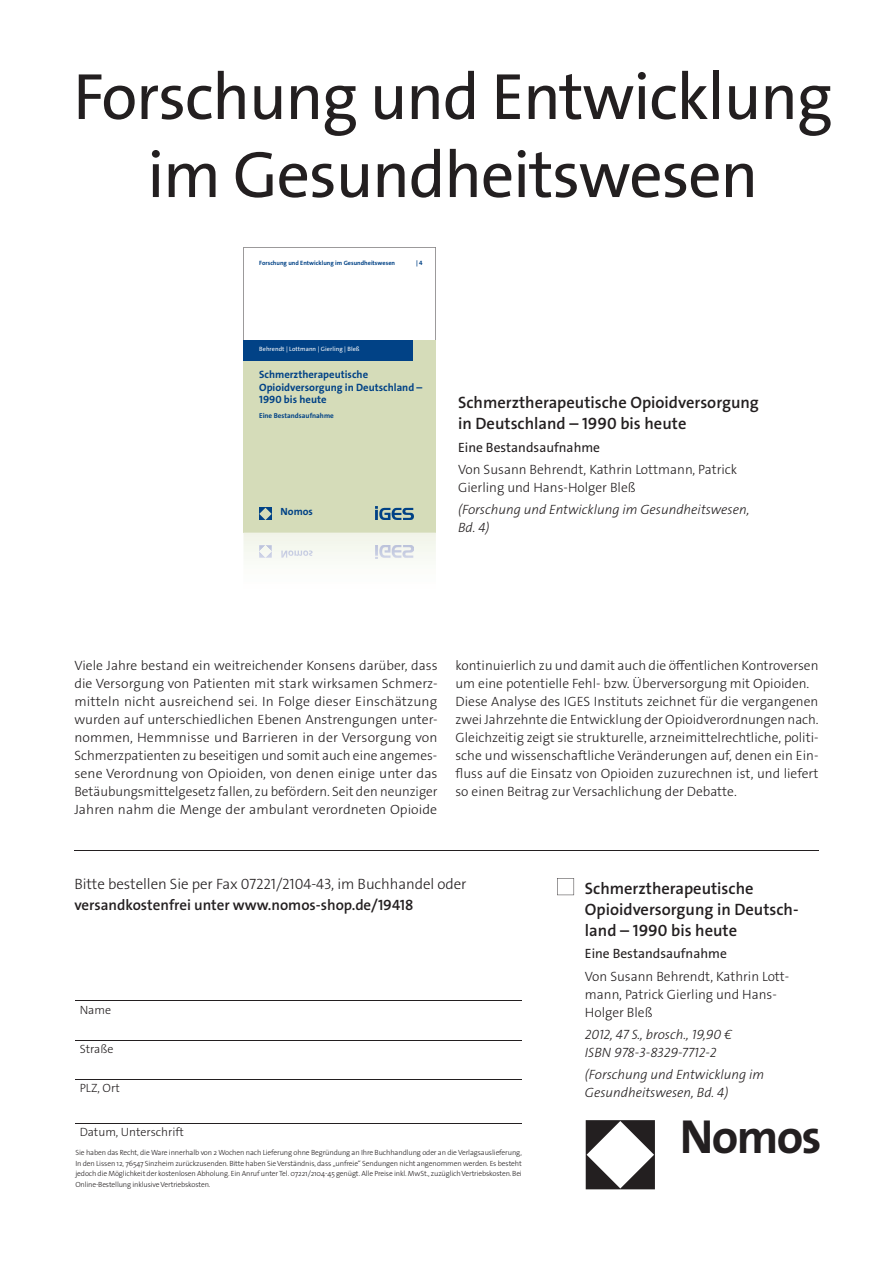
<style>
.page{position:relative;width:893px;height:1263px;background:#fff}
.page>*{position:absolute;margin:0;border:0;box-sizing:border-box;transform-origin:0 0}
.t1{font:66px/78px "The Sans Os F";letter-spacing:-.02em;color:#231f20;text-align:center}
.t2{font:700 48.15px "The Sans Os F";letter-spacing:-.035em;color:#231f20}
.t3{font:600 16.5px/21px "The Sans Os F";color:#231f20}
.t4{font:300 15px "The Sans Os F";letter-spacing:-.005em;color:#231f20}
.t5{font:600 15px "The Sans Os F";color:#231f20}
.t6{font:300 13.5px/18px "The Sans Os F";color:#231f20}
.t7{font:italic 300 13.5px/18px "The Sans Os F";color:#231f20}
.t8{font:13.5px "The Sans Os F";color:#231f20}
.t9{font:300 12px "The Sans Os F";color:#231f20}
.t10{font:700 10.65px/12.5px "The Sans Os F";color:#014286}
.t11{font:700 10.5px "The Sans Os F";color:#014286}
.t12{font:300 7.5px/10.5px "The Sans Os F";letter-spacing:-.02em;color:#231f20;text-align:justify}
.t13{font:700 7.05px "The Sans Os F";color:#014286}
.t14{font:700 6.15px "The Sans Os F";color:#014286}
.t15{font:6.15px "The Sans Os F";letter-spacing:.01em;color:#fff}
</style>
<div class="page">
<svg style="left:586px;top:1120px;width:69px;height:69px"></svg>
<hr style="left:74px;top:850px;width:745px;height:1px;background:#231f20">
<hr style="left:75px;top:1001px;width:447px;height:1px;background:#231f20">
<hr style="left:75px;top:1040px;width:447px;height:1px;background:#231f20">
<hr style="left:75px;top:1079px;width:447px;height:1px;background:#231f20">
<hr style="left:75px;top:1123px;width:447px;height:1px;background:#231f20">
<svg style="left:557px;top:878px;width:17px;height:17px"></svg>
<svg style="left:243px;top:247px;width:193px;height:93px"></svg>
<div style="left:243px;top:340px;width:193px;height:193px;background:#d5dcb9"></div>
<div style="left:259px;top:507px;width:13px;height:13px;background:#014286"></div>
<svg style="left:259px;top:508px;width:13px;height:12px"></svg>
<div style="left:243px;top:340px;width:170px;height:20px;background:#014286"></div>
<img style="left:376px;top:506px;width:37px;height:14px">
<svg style="left:243px;top:533px;width:193px;height:26px"></svg>
<h1 class="t1" style="left:73px;top:58px;width:761px">Forschung und Entwicklung im Gesundheitswesen</h1>
<p class="t14" style="left:259px;top:259px;width:137px">Forschung und Entwicklung im Gesundheitswesen</p>
<p class="t14" style="left:416px;top:259px;width:8px">| 4</p>
<p class="t15" style="left:259px;top:345px;width:102px">Behrendt | Lottmann | Gierling | Bleß</p>
<p class="t10" style="left:259px;top:369px;width:165px">Schmerztherapeutische<br>Opioidversorgung in Deutschland –<br>1990 bis heute</p>
<p class="t13" style="left:259px;top:411px;width:76px">Eine Bestandsaufnahme</p>
<p class="t11" style="left:281px;top:504px;width:34px">Nomos</p>
<p class="t3" style="left:458px;top:392px;width:302px">Schmerztherapeutische Opioidversorgung in Deutschland – 1990 bis heute</p>
<p class="t8" style="left:458px;top:438px;width:143px">Eine Bestandsaufnahme</p>
<p class="t6" style="left:458px;top:460px;width:281px">Von Susann Behrendt, Kathrin Lottmann, Patrick<br>Gierling und Hans-Holger Bleß</p>
<p class="t7" style="left:458px;top:501px;width:293px">(Forschung und Entwicklung im Gesundheitswesen,<br>Bd. 4)</p>
<p class="t6" style="left:74px;top:657px;width:365px;text-align:justify">Viele Jahre bestand ein weitreichender Konsens darüber, dass die Versorgung von Patienten mit stark wirksamen Schmerz&shy;mitteln nicht ausreichend sei. In Folge dieser Einschätzung wurden auf unterschiedlichen Ebenen Anstrengungen unter&shy;nommen, Hemmnisse und Barrieren in der Versorgung von Schmerzpatienten zu beseitigen und somit auch eine angemes&shy;sene Verordnung von Opioiden, von denen einige unter das Betäubungsmittelgesetz fallen, zu befördern. Seit den neunziger Jahren nahm die Menge der ambulant verordneten Opioide</p>
<p class="t6" style="left:455px;top:657px;width:365px">kontinuierlich zu und damit auch die öffentlichen Kontroversen um eine potentielle Fehl- bzw. Überversorgung mit Opioiden.<br>Diese Analyse des IGES Instituts zeichnet für die vergangenen zwei Jahrzehnte die Entwicklung der Opioidverordnungen nach.<br>Gleichzeitig zeigt sie strukturelle, arzneimittelrechtliche, politi&shy;sche und wissenschaftliche Veränderungen auf, denen ein Ein&shy;fluss auf die Einsatz von Opioiden zuzurechnen ist, und liefert so einen Beitrag zur Versachlichung der Debatte.</p>
<p class="t4" style="left:74px;top:874px;width:394px">Bitte bestellen Sie per Fax 07221/2104-43, im Buchhandel oder</p>
<p class="t5" style="left:74px;top:895px;width:341px">versandkostenfrei unter www.nomos-shop.de/19418</p>
<p class="t9" style="left:80px;top:1002px;width:33px">Name</p>
<p class="t9" style="left:80px;top:1041px;width:35px">Straße</p>
<p class="t9" style="left:80px;top:1081px;width:42px">PLZ, Ort</p>
<p class="t9" style="left:80px;top:1124px;width:106px">Datum, Unterschrift</p>
<p class="t12" style="left:75px;top:1147px;width:448px">Sie haben das Recht, die Ware innerhalb von 2 Wochen nach Lieferung ohne Begründung an Ihre Buchhandlung oder an die Verlagsauslieferung, In den Lissen 12, 76547 Sinzheim zurückzusenden. Bitte haben Sie Verständnis, dass „unfreie“ Sendungen nicht angenommen werden. Es besteht jedoch die Möglichkeit der kostenlosen Abholung. Ein Anruf unter Tel. 07221/2104-45 genügt. Alle Preise inkl. MwSt., zuzüglich Vertriebskosten. Bei Online-Bestellung inklusive Vertriebskosten.</p>
<p class="t3" style="left:585px;top:878px;width:215px">Schmerztherapeutische<br>Opioidversorgung in Deutsch&shy;land – 1990 bis heute</p>
<p class="t8" style="left:585px;top:945px;width:143px">Eine Bestandsaufnahme</p>
<p class="t6" style="left:585px;top:967px;width:206px">Von Susann Behrendt, Kathrin Lott&shy;mann, Patrick Gierling und Hans-<br>Holger Bleß</p>
<p class="t7" style="left:585px;top:1026px;width:149px">2012, 47 S., brosch., 19,90 €<br>ISBN 978-3-8329-7712-2</p>
<p class="t7" style="left:585px;top:1066px;width:181px">(Forschung und Entwicklung im<br>Gesundheitswesen, Bd. 4)</p>
<h2 class="t2" style="left:680px;top:1105px;width:143px">Nomos</h2>
</div>
